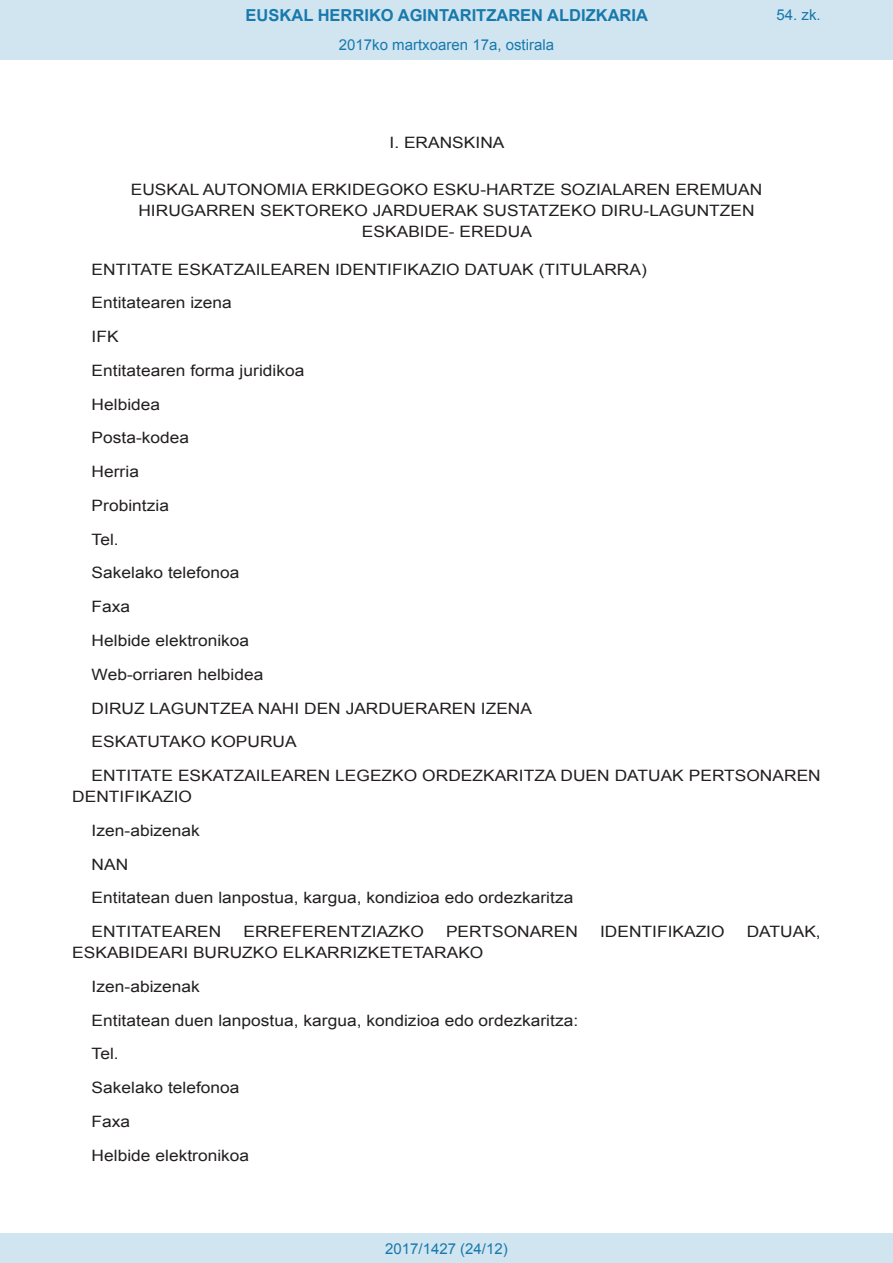
<style>
.page{position:relative;width:893px;height:1263px;background:#fff}
.page>*{position:absolute;margin:0;border:0;box-sizing:border-box;transform-origin:0 0}
.t1{font:700 16.5px "Arial";color:#1879ad}
.BOPVDetalle{font:15.6px/21px "Arial";color:#231f20;scale:1.11 1}
.BOPVClave{font:15.6px/21px "Arial";color:#231f20;text-align:center;scale:1.11 1}
.Paginacion_Centro{font:15px "Arial";color:#1879ad}
</style>
<div class="page">
<div style="left:0;top:0;width:893px;height:60px;background:#d0e5f0"></div>
<div style="left:0;top:1233px;width:893px;height:30px;background:#d0e5f0"></div>
<p class="t1" style="left:246px;top:4px;width:404px">EUSKAL HERRIKO AGINTARITZAREN ALDIZKARIA</p>
<p class="Paginacion_Centro" style="left:339px;top:35px;width:217px">2017ko martxoaren 17a, ostirala</p>
<p class="Paginacion_Centro" style="left:776px;top:5px;width:46px">54. zk.</p>
<p class="BOPVClave" style="left:389px;top:132px;width:105px">I. ERANSKINA</p>
<p class="BOPVClave" style="left:131px;top:179px;width:570px">EUSKAL AUTONOMIA ERKIDEGOKO ESKU-HARTZE SOZIALAREN EREMUAN<br>HIRUGARREN SEKTOREKO JARDUERAK SUSTATZEKO DIRU-LAGUNTZEN<br>ESKABIDE- EREDUA</p>
<p class="BOPVDetalle" style="left:92px;top:259px;width:502px">ENTITATE ESKATZAILEAREN IDENTIFIKAZIO DATUAK (TITULARRA)</p>
<p class="BOPVDetalle" style="left:92px;top:293px;width:128px">Entitatearen izena</p>
<p class="BOPVDetalle" style="left:92px;top:326px;width:26px">IFK</p>
<p class="BOPVDetalle" style="left:92px;top:360px;width:193px">Entitatearen forma juridikoa</p>
<p class="BOPVDetalle" style="left:92px;top:394px;width:63px">Helbidea</p>
<p class="BOPVDetalle" style="left:92px;top:428px;width:89px">Posta-kodea</p>
<p class="BOPVDetalle" style="left:92px;top:461px;width:44px">Herria</p>
<p class="BOPVDetalle" style="left:92px;top:495px;width:71px">Probintzia</p>
<p class="BOPVDetalle" style="left:92px;top:529px;width:26px">Tel.</p>
<p class="BOPVDetalle" style="left:92px;top:563px;width:135px">Sakelako telefonoa</p>
<p class="BOPVDetalle" style="left:92px;top:596px;width:36px">Faxa</p>
<p class="BOPVDetalle" style="left:92px;top:630px;width:143px">Helbide elektronikoa</p>
<p class="BOPVDetalle" style="left:92px;top:664px;width:156px">Web-orriaren helbidea</p>
<p class="BOPVDetalle" style="left:92px;top:698px;width:398px">DIRUZ LAGUNTZEA NAHI DEN JARDUERAREN IZENA</p>
<p class="BOPVDetalle" style="left:92px;top:731px;width:186px">ESKATUTAKO KOPURUA</p>
<p class="BOPVDetalle" style="left:72px;top:765px;width:676px;text-indent:19px">ENTITATE ESKATZAILEAREN LEGEZKO ORDEZKARITZA DUEN DATUAK PERTSONAREN<br>DENTIFIKAZIO</p>
<p class="BOPVDetalle" style="left:92px;top:820px;width:99px">Izen-abizenak</p>
<p class="BOPVDetalle" style="left:92px;top:854px;width:35px">NAN</p>
<p class="BOPVDetalle" style="left:92px;top:887px;width:435px">Entitatean duen lanpostua, kargua, kondizioa edo ordezkaritza</p>
<p class="BOPVDetalle" style="left:92px;top:921px;width:118px">ENTITATEAREN</p>
<p class="BOPVDetalle" style="left:243px;top:921px;width:164px">ERREFERENTZIAZKO</p>
<p class="BOPVDetalle" style="left:446px;top:921px;width:120px">PERTSONAREN</p>
<p class="BOPVDetalle" style="left:600px;top:921px;width:114px">IDENTIFIKAZIO</p>
<p class="BOPVDetalle" style="left:747px;top:921px;width:68px">DATUAK,</p>
<p class="BOPVDetalle" style="left:72px;top:942px;width:372px">ESKABIDEARI BURUZKO ELKARRIZKETETARAKO</p>
<p class="BOPVDetalle" style="left:92px;top:976px;width:99px">Izen-abizenak</p>
<p class="BOPVDetalle" style="left:92px;top:1010px;width:440px">Entitatean duen lanpostua, kargua, kondizioa edo ordezkaritza:</p>
<p class="BOPVDetalle" style="left:92px;top:1043px;width:26px">Tel.</p>
<p class="BOPVDetalle" style="left:92px;top:1077px;width:135px">Sakelako telefonoa</p>
<p class="BOPVDetalle" style="left:92px;top:1111px;width:36px">Faxa</p>
<p class="BOPVDetalle" style="left:92px;top:1145px;width:143px">Helbide elektronikoa</p>
<p class="Paginacion_Centro" style="left:385px;top:1238px;width:124px">2017/1427 (24/12)</p>
</div>
